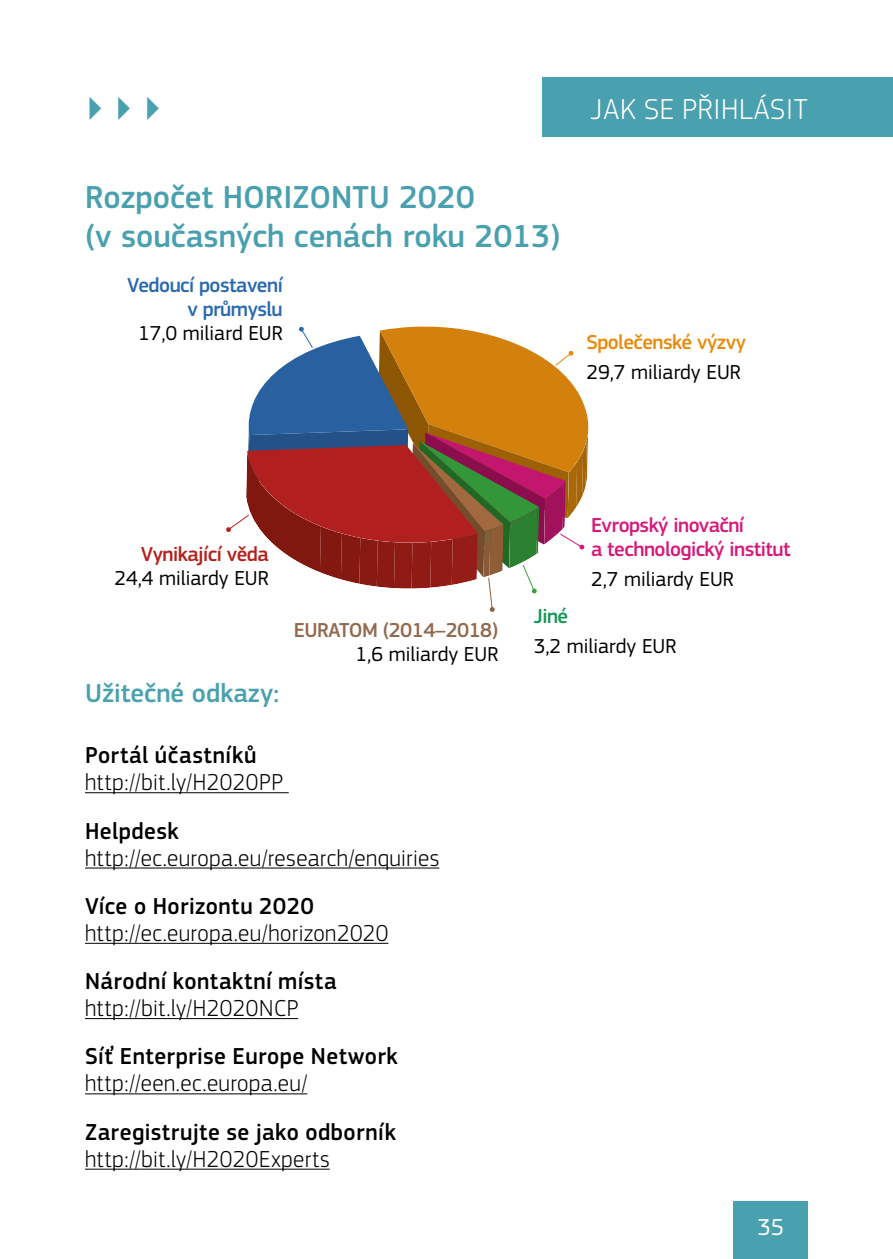
<style>
.page{position:relative;width:893px;height:1259px;background:#fff}
.page>*{position:absolute;margin:0;border:0;box-sizing:border-box;transform-origin:0 0}
.t1{font:500 33px/39px "EC Square Sans Pro";color:#49a0ae}
.W_Header_cap{font:300 30px "EC Square Sans Pro";letter-spacing:.02em;color:#fff}
.subtitle{font:500 27px "EC Square Sans Pro";color:#49a0ae}
.useful_links{font:300 24px/27px "EC Square Sans Pro";letter-spacing:.015em;color:#000}
.useful_links-2{font:500 24px/27px "EC Square Sans Pro";letter-spacing:.02em;color:#000}
.t2{font:24px "EC Square Sans Pro";color:#fff}
.DI_budget{font:21px "EC Square Sans Pro";color:#000}
.DI_budget_left{font:21px "EC Square Sans Pro";color:#000}
.DI_rose{font:500 21px/24px "EC Square Sans Pro";letter-spacing:-.025em;color:#d6197a}
.DI_blue{font:500 21px/24px "EC Square Sans Pro";letter-spacing:-.025em;color:#2869af;text-align:right}
.DI_brown{font:500 21px "EC Square Sans Pro";letter-spacing:-.025em;color:#926a4f}
.DI_orange{font:500 21px "EC Square Sans Pro";letter-spacing:-.025em;color:#e88b0d}
.DI_red{font:500 21px "EC Square Sans Pro";letter-spacing:-.025em;color:#b4211d}
.DI_green{font:500 21px "EC Square Sans Pro";color:#159757}
.s1{font-weight:500}
.s2{font-weight:300}
</style>
<div class="page">
<div style="left:542px;top:78px;width:351px;height:59px;background:#49a0ae"></div>
<div style="left:733px;top:1201px;width:75px;height:58px;background:#49a0ae"></div>
<hr style="left:85px;top:792px;width:204px;height:1px;background:#000">
<hr style="left:85px;top:867px;width:354px;height:1px;background:#000">
<hr style="left:85px;top:942px;width:303px;height:2px;background:#000">
<hr style="left:85px;top:1018px;width:213px;height:1px;background:#000">
<hr style="left:85px;top:1093px;width:222px;height:1px;background:#000">
<hr style="left:85px;top:1168px;width:245px;height:1px;background:#000">
<svg style="left:226px;top:326px;width:362px;height:286px"></svg>
<h1 class="t1" style="left:85px;top:90px;width:79px">▶ ▶ ▶</h1>
<p class="t1" style="left:85px;top:179px;width:477px">Rozpočet HORIZONTU 2020<br>(v současných cenách roku 2013)</p>
<p class="W_Header_cap" style="left:591px;top:91px;width:219px">JAK SE PŘIHLÁSIT</p>
<p class="DI_blue" style="left:127px;top:273px;width:157px">Vedoucí postavení v průmyslu</p>
<p class="DI_budget" style="left:138px;top:320px;width:146px">17,0 miliard EUR</p>
<p class="DI_orange" style="left:586px;top:329px;width:161px">Společenské výzvy</p>
<p class="DI_budget_left" style="left:586px;top:359px;width:156px">29,7 miliardy EUR</p>
<p class="DI_red" style="left:141px;top:542px;width:129px">Vynikající věda</p>
<p class="DI_budget" style="left:114px;top:566px;width:156px">24,4 miliardy EUR</p>
<p class="DI_brown" style="left:294px;top:617px;width:206px">EURATOM (2014–2018)</p>
<p class="DI_budget" style="left:356px;top:641px;width:144px">1,6 miliardy EUR</p>
<p class="subtitle" style="left:85px;top:677px;width:196px">Užitečné odkazy:</p>
<p class="useful_links" style="left:85px;top:742px;width:199px"><span class="s1">Portál účastníků </span>http://bit.ly/H2020PP</p>
<p class="useful_links" style="left:85px;top:817px;width:356px"><span class="s1">Helpdesk </span>http://ec.europa.eu/research/enquiries</p>
<p class="useful_links" style="left:85px;top:892px;width:305px"><span class="s1">Více o Horizontu 2020 </span>http://ec.europa.eu/horizon2020</p>
<p class="useful_links" style="left:85px;top:967px;width:253px"><span class="s1">Národní kontaktní místa </span>http://bit.ly/H2020NCP</p>
<p class="useful_links-2" style="left:85px;top:1043px;width:314px">Síť Enterprise Europe Network <span class="s2">http://een.ec.europa.eu/</span></p>
<p class="useful_links-2" style="left:85px;top:1118px;width:312px">Zaregistrujte se jako odborník <span class="s2">http://bit.ly/H2020Experts</span></p>
<p class="DI_rose" style="left:591px;top:513px;width:201px">Evropský inovační<br>a technologický institut</p>
<p class="DI_budget_left" style="left:591px;top:567px;width:144px">2,7 miliardy EUR</p>
<p class="DI_green" style="left:534px;top:603px;width:36px">Jiné</p>
<p class="DI_budget_left" style="left:534px;top:633px;width:144px">3,2 miliardy EUR</p>
<p class="t2" style="left:757px;top:1213px;width:28px">35</p>
</div>
